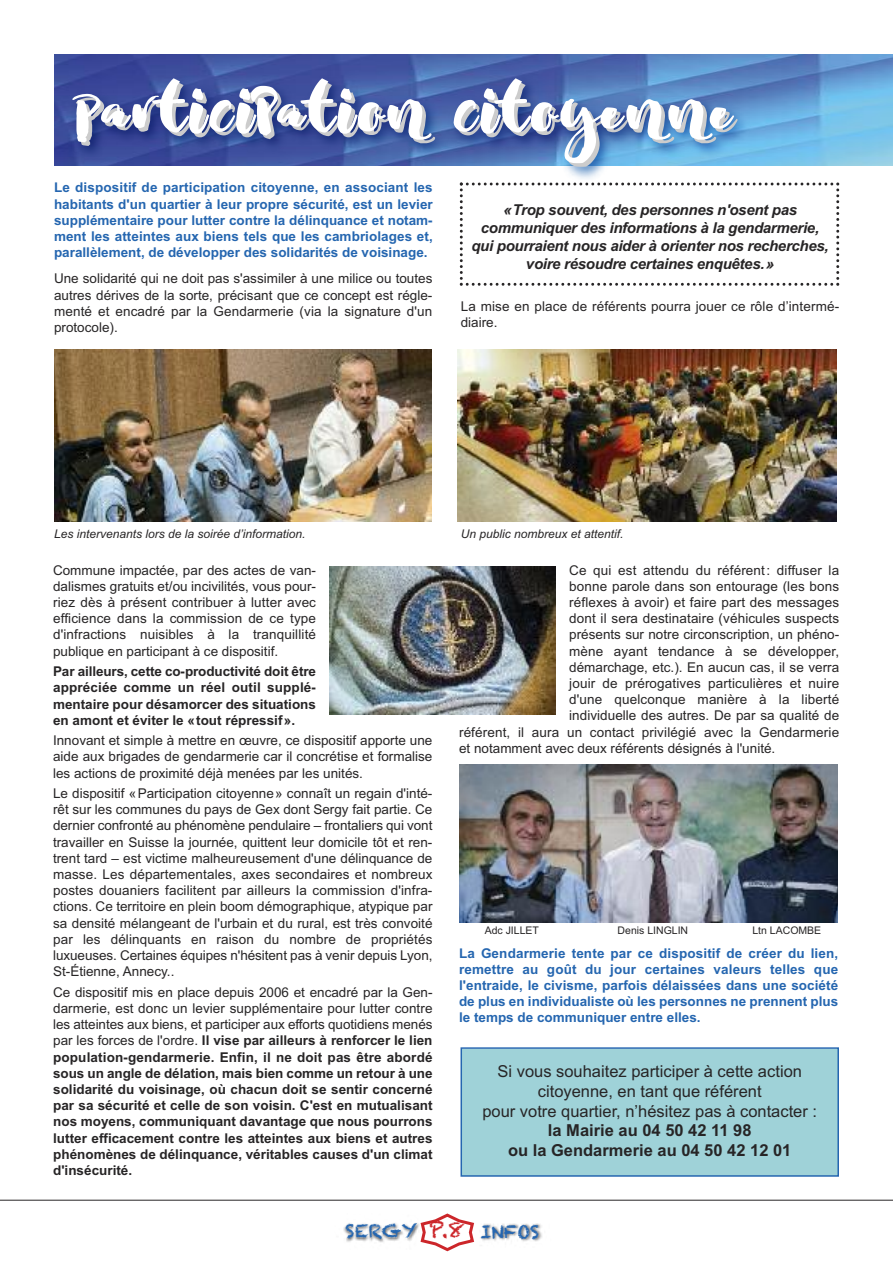
<style>
.page{position:relative;width:893px;height:1263px;background:#fff}
.page>*{position:absolute;margin:0;border:0;box-sizing:border-box;transform-origin:0 0}
.t1{font:72px "Nightgirls Alternates";letter-spacing:.05em;color:#fff}
.t2{font:18px "Chalkduster";color:#2566b0}
.t3{font:16.5px/19.8px "Arial";color:#272526;text-align:center}
.t4{font:700 16.5px/19.8px "Arial";color:#272526;text-align:center}
.t5{font:italic 700 15px/18px "Arial";letter-spacing:-.02em;color:#272526;text-align:center}
.t6{font:13.5px/16.2px "Arial";letter-spacing:.01em;color:#272526;text-align:justify}
.t7{font:700 13.5px/16.2px "Arial";color:#272526;text-align:justify}
.t8{font:700 13.5px/16.2px "Arial";color:#2566b0;text-align:justify}
.t9{font:italic 12px "Arial";color:#272526}
.t10{font:10.5px "Arial";color:#272526}
.s1{font-weight:400}
.s2{font-size:21px;color:#cc262a}
</style>
<div class="page">
<img style="left:343px;top:1223px;width:77px;height:20px">
<img style="left:474px;top:1223px;width:68px;height:19px">
<svg style="left:420px;top:1213px;width:54px;height:38px"></svg>
<hr style="left:0;top:1200px;width:893px;height:1px;background:#272526">
<img style="left:54px;top:54px;width:839px;height:112px">
<img style="left:56px;top:60px;width:816px;height:137px">
<img style="left:54px;top:349px;width:378px;height:173px">
<img style="left:459px;top:765px;width:378px;height:157px">
<img style="left:458px;top:349px;width:378px;height:173px">
<div style="left:462px;top:1049px;width:375px;height:126px;background:#9fd2d8"></div>
<div style="left:460px;top:1047px;width:379px;height:130px;border:2px solid #2566b0"></div>
<img style="left:330px;top:566px;width:226px;height:148px">
<svg style="left:460px;top:183px;width:379px;height:103px"></svg>
<h1 class="t1" style="left:77px;top:69px;width:657px">Participation citoyenne</h1>
<p class="t8" style="left:54px;top:180px;width:380px">Le dispositif de participation citoyenne, en associant les habitants d'un quartier à leur propre sécurité, est un levier supplémentaire pour lutter contre la délinquance et notam&shy;ment les atteintes aux biens tels que les cambriolages et, parallèlement, de développer des solidarités de voisinage.</p>
<p class="t6" style="left:54px;top:271px;width:380px">Une solidarité qui ne doit pas s'assimiler à une milice ou toutes autres dérives de la sorte, précisant que ce concept est régle&shy;menté et encadré par la Gendarmerie (via la signature d'un protocole).</p>
<p class="t5" style="left:471px;top:201px;width:359px">«Trop souvent, des personnes n'osent pas communiquer des informations à la gendarmerie, qui pourraient nous aider à orienter nos recherches, voire résoudre certaines enquêtes.»</p>
<p class="t6" style="left:461px;top:298px;width:380px">La mise en place de référents pourra jouer ce rôle d’intermé&shy;diaire.</p>
<p class="t9" style="left:54px;top:526px;width:253px">Les intervenants lors de la soirée d’information.</p>
<p class="t9" style="left:461px;top:526px;width:164px">Un public nombreux et attentif.</p>
<p class="t6" style="left:569px;top:562px;width:271px">Ce qui est attendu du référent: diffuser la</p>
<p class="t6" style="left:569px;top:578px;width:271px">bonne parole dans son entourage (les bons</p>
<p class="t6" style="left:569px;top:594px;width:271px">réflexes à avoir) et faire part des messages</p>
<p class="t6" style="left:569px;top:610px;width:271px">dont il sera destinataire (véhicules suspects</p>
<p class="t6" style="left:569px;top:627px;width:271px">présents sur notre circonscription, un phéno-</p>
<p class="t6" style="left:569px;top:643px;width:271px">mène ayant tendance à se développer,</p>
<p class="t6" style="left:569px;top:659px;width:271px">démarchage, etc.). En aucun cas, il se verra</p>
<p class="t6" style="left:569px;top:675px;width:271px">jouir de prérogatives particulières et nuire</p>
<p class="t6" style="left:569px;top:691px;width:271px">d'une quelconque manière à la liberté</p>
<p class="t6" style="left:569px;top:708px;width:271px">individuelle des autres. De par sa qualité de</p>
<p class="t6" style="left:459px;top:724px;width:382px">référent, il aura un contact privilégié avec la Gendarmerie</p>
<p class="t6" style="left:459px;top:740px;width:318px">et notamment avec deux référents désignés à l'unité.</p>
<p class="t6" style="left:53px;top:562px;width:264px">Commune impactée, par des actes de van&shy;dalismes gratuits et/ou incivilités, vous pour&shy;riez dès à présent contribuer à lutter avec efficience dans la commission de ce type d'infractions nuisibles à la tranquillité publique en participant à ce dispositif.</p>
<p class="t7" style="left:53px;top:663px;width:264px">Par ailleurs, cette co-productivité doit être appréciée comme un réel outil supplé&shy;mentaire pour désamorcer des situations en amont et éviter le «tout répressif».</p>
<p class="t6" style="left:53px;top:732px;width:381px">Innovant et simple à mettre en œuvre, ce dispositif apporte une aide aux brigades de gendarmerie car il concrétise et formalise les actions de proximité déjà menées par les unités.</p>
<p class="t6" style="left:53px;top:785px;width:381px">Le dispositif «Participation citoyenne» connaît un regain d'inté&shy;rêt sur les communes du pays de Gex dont Sergy fait partie. Ce dernier confronté au phénomène pendulaire – frontaliers qui vont travailler en Suisse la journée, quittent leur domicile tôt et ren&shy;trent tard – est victime malheureusement d'une délinquance de masse. Les départementales, axes secondaires et nombreux postes douaniers facilitent par ailleurs la commission d'infra&shy;ctions. Ce territoire en plein boom démographique, atypique par sa densité mélangeant de l'urbain et du rural, est très convoité par les délinquants en raison du nombre de propriétés luxueuses. Certaines équipes n'hésitent pas à venir depuis Lyon, St-Étienne, Annecy..</p>
<p class="t7" style="left:53px;top:984px;width:381px"><span class="s1">Ce dispositif mis en place depuis 2006 et encadré par la Gen&shy;darmerie, est donc un levier supplémentaire pour lutter contre les atteintes aux biens, et participer aux efforts quotidiens menés par les forces de l'ordre.</span> Il vise par ailleurs à renforcer le lien population-gendarmerie. Enfin, il ne doit pas être abordé sous un angle de délation, mais bien comme un retour à une solidarité du voisinage, où chacun doit se sentir concerné par sa sécurité et celle de son voisin. C'est en mutualisant nos moyens, communiquant davantage que nous pourrons lutter efficacement contre les atteintes aux biens et autres phénomènes de délinquance, véritables causes d'un climat d'insécurité.</p>
<p class="t10" style="left:485px;top:924px;width:56px">Adc JILLET</p>
<p class="t10" style="left:618px;top:924px;width:72px">Denis LINGLIN</p>
<p class="t10" style="left:752px;top:924px;width:70px">Ltn LACOMBE</p>
<p class="t8" style="left:459px;top:945px;width:381px">La Gendarmerie tente par ce dispositif de créer du lien, remettre au goût du jour certaines valeurs telles que l'entraide, le civisme, parfois délaissées dans une société de plus en individualiste où les personnes ne prennent plus le temps de communiquer entre elles.</p>
<p class="t3" style="left:482px;top:1061px;width:336px">Si vous souhaitez participer à cette action citoyenne, en tant que référent<br>pour votre quartier, n’hésitez pas à contacter :</p>
<p class="t4" style="left:508px;top:1121px;width:285px">la Mairie au 04 50 42 11 98<br>ou la Gendarmerie au 04 50 42 12 01</p>
<h2 class="t2" style="left:346px;top:1220px;width:195px">SERGY <span class="s2">P.8</span> INFOS</h2>
</div>
